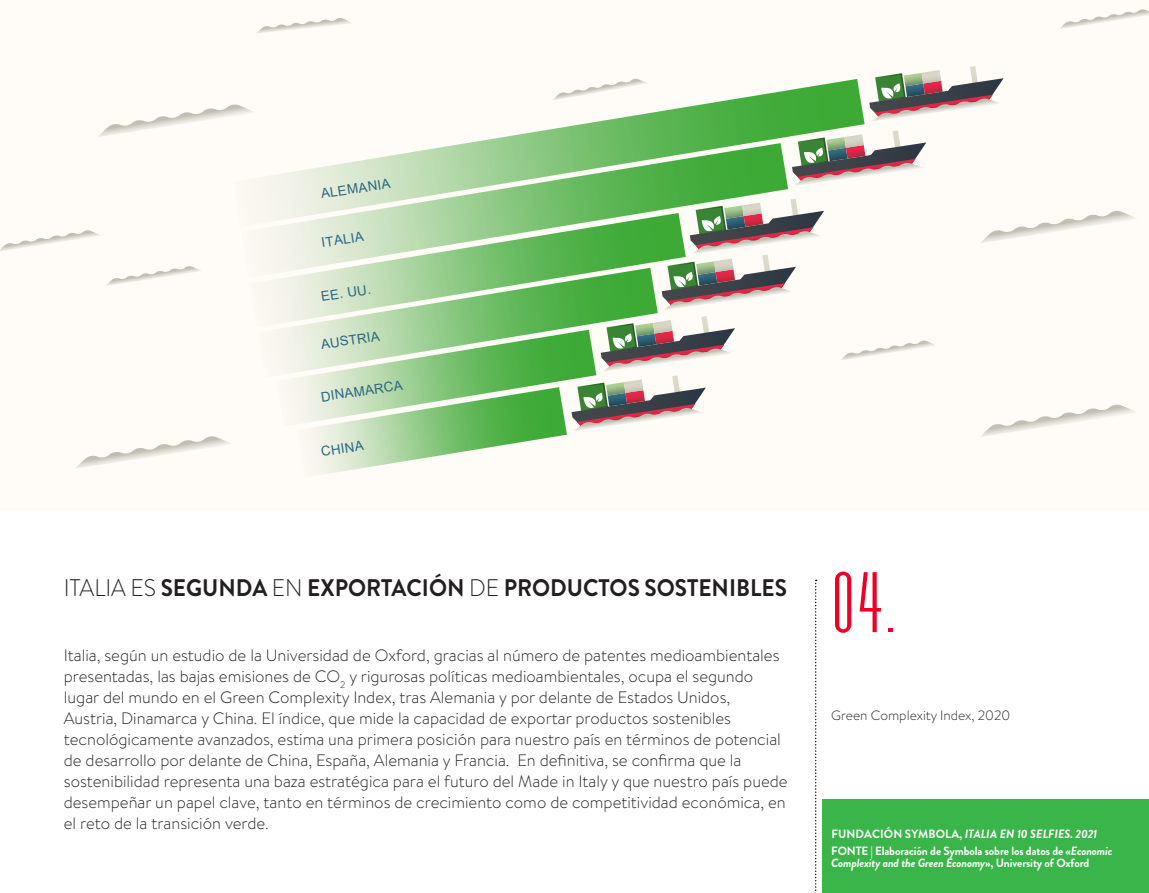
<style>
.page{position:relative;width:1149px;height:893px;background:#fff}
.page>*{position:absolute;margin:0;border:0;box-sizing:border-box;transform-origin:0 0}
.t1{font:condensed 75px "Chrysler";color:#ef0027}
.t2{font:700 24px "Brandon Grotesque";color:#231f20;scale:.94 1}
.t3{font:300 16.5px/21px "Brandon Text";color:#231f20}
.t4{font:300 13.5px "Brandon Text";color:#231f20}
.t5{font:13.35px "Arial";color:#2c6881}
.t6{font:700 12px/12.8px "Brandon Grotesque";letter-spacing:-.01em;color:#fff}
.t7{font:italic 700 12px "Brandon Grotesque";letter-spacing:.01em;color:#fff}
.s1{font-weight:300}
.s2{font-style:normal}
.s3{font-style:italic}
</style>
<div class="page">
<div style="left:822px;top:799px;width:326px;height:94px;background:#3ab54a"></div>
<svg style="left:815px;top:580px;width:1px;height:313px"></svg>
<div style="left:0;top:0;width:1148px;height:510px;background:#fffbf7"></div>
<svg style="left:233px;top:79px;width:631px;height:134px"></svg>
<svg style="left:241px;top:143px;width:547px;height:70px"></svg>
<svg style="left:272px;top:213px;width:389px;height:101px"></svg>
<svg style="left:272px;top:268px;width:385px;height:48px"></svg>
<svg style="left:869px;top:66px;width:134px;height:55px"></svg>
<svg style="left:981px;top:211px;width:155px;height:32px"></svg>
<svg style="left:841px;top:341px;width:94px;height:19px"></svg>
<svg style="left:0;top:230px;width:100px;height:21px"></svg>
<svg style="left:98px;top:105px;width:158px;height:32px"></svg>
<svg style="left:981px;top:405px;width:154px;height:32px"></svg>
<svg style="left:76px;top:436px;width:154px;height:32px"></svg>
<svg style="left:106px;top:266px;width:95px;height:20px"></svg>
<svg style="left:1060px;top:9px;width:88px;height:20px"></svg>
<svg style="left:257px;top:18px;width:94px;height:15px"></svg>
<svg style="left:552px;top:79px;width:96px;height:22px"></svg>
<svg style="left:791px;top:130px;width:135px;height:56px"></svg>
<svg style="left:661px;top:199px;width:162px;height:111px"></svg>
<svg style="left:280px;top:316px;width:454px;height:159px"></svg>
<p class="t5" style="left:320px;top:184px;width:72px;rotate:-8deg">ALEMANIA</p>
<p class="t5" style="left:320px;top:233px;width:44px;rotate:-8deg">ITALIA</p>
<p class="t5" style="left:320px;top:287px;width:52px;rotate:-8deg">EE. UU.</p>
<p class="t5" style="left:320px;top:335px;width:61px;rotate:-8deg">AUSTRIA</p>
<p class="t5" style="left:320px;top:387px;width:84px;rotate:-8deg">DINAMARCA</p>
<p class="t5" style="left:320px;top:442px;width:44px;rotate:-8deg">CHINA</p>
<p class="t2" style="left:64px;top:571px;width:770px"><span class="s1">ITALIA ES</span> SEGUNDA <span class="s1">EN</span> EXPORTACIÓN <span class="s1">DE</span> PRODUCTOS SOSTENIBLES</p>
<p class="t3" style="left:64px;top:644px;width:725px">Italia, según un estudio de la Universidad de Oxford, gracias al número de patentes medioambientales presentadas, las bajas emisiones de CO<sub>2</sub> y rigurosas políticas medioambientales, ocupa el segundo lugar del mundo en el Green Complexity Index, tras Alemania y por delante de Estados Unidos, Austria, Dinamarca y China. El índice, que mide la capacidad de exportar productos sostenibles tecnológicamente avanzados, estima una primera posición para nuestro país en términos de potencial de desarrollo por delante de China, España, Alemania y Francia. En definitiva, se confirma que la sostenibilidad representa una baza estratégica para el futuro del Made in Italy y que nuestro país puede desempeñar un papel clave, tanto en términos de crecimiento como de competitividad económica, en el reto de la transición verde.</p>
<p class="t1" style="left:831px;top:558px;width:68px">04.</p>
<p class="t4" style="left:831px;top:707px;width:180px">Green Complexity Index, 2020</p>
<p class="t7" style="left:831px;top:825px;width:267px"><span class="s2">FUNDACIÓN SYMBOLA,</span> ITALIA EN 10 SELFIES. 2021</p>
<p class="t6" style="left:831px;top:844px;width:282px">FONTE | Elaboración de Symbola sobre los datos de «<span class="s3">Economic<br>Complexity and the Green Economy</span>», University of Oxford</p>
</div>
